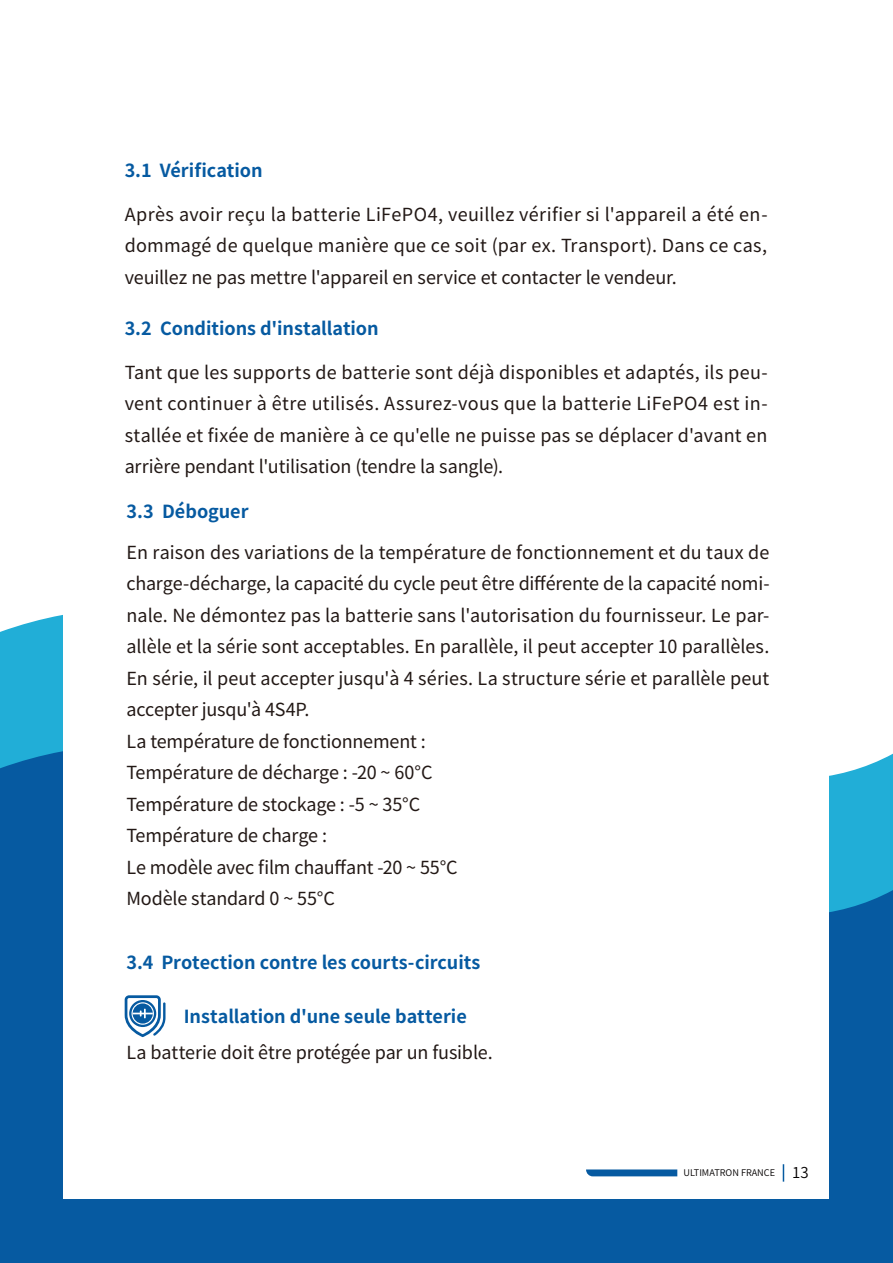
<style>
.page{position:relative;width:893px;height:1263px;background:#fff}
.page>*{position:absolute;margin:0;border:0;box-sizing:border-box;transform-origin:0 0}
.t1{font:18px/31.5px "Source Han Sans CN";letter-spacing:-.005em;color:#221815;text-align:justify}
.t2{font:700 18px "Source Han Sans CN";letter-spacing:-.005em;color:#065aa1}
.t3{font:9.15px "Source Han Sans CN";color:#040000}
.s1{font-size:15px}
</style>
<div class="page">
<svg style="left:0;top:649px;width:893px;height:614px;background:#196ead"></svg>
<div style="left:64px;top:64px;width:765px;height:1135px;background:#fff"></div>
<svg style="left:586px;top:1169px;width:91px;height:7px"></svg>
<svg style="left:783px;top:1164px;width:1px;height:17px"></svg>
<svg style="left:125px;top:995px;width:41px;height:42px"></svg>
<p class="t2" style="left:125px;top:160px;width:140px">3.1 Vérification</p>
<p class="t1" style="left:125px;top:199px;width:644px">Après avoir reçu la batterie LiFePO4, veuillez vérifier si l'appareil a été en&shy;dommagé de quelque manière que ce soit (par ex. Transport). Dans ce cas, veuillez ne pas mettre l'appareil en service et contacter le vendeur.</p>
<p class="t2" style="left:125px;top:318px;width:256px">3.2 Conditions d'installation</p>
<p class="t1" style="left:125px;top:357px;width:644px">Tant que les supports de batterie sont déjà disponibles et adaptés, ils peu&shy;vent continuer à être utilisés. Assurez-vous que la batterie LiFePO4 est in&shy;stallée et fixée de manière à ce qu'elle ne puisse pas se déplacer d'avant en arrière pendant l'utilisation (tendre la sangle).</p>
<p class="t2" style="left:127px;top:501px;width:124px">3.3 Déboguer</p>
<p class="t1" style="left:127px;top:537px;width:644px;text-align:left">En raison des variations de la température de fonctionnement et du taux de charge-décharge, la capacité du cycle peut être différente de la capacité nomi&shy;nale. Ne démontez pas la batterie sans l'autorisation du fournisseur. Le par&shy;allèle et la série sont acceptables. En parallèle, il peut accepter 10 parallèles.<br>En série, il peut accepter jusqu'à 4 séries. La structure série et parallèle peut accepter jusqu'à 4S4P.<br>La température de fonctionnement :<br>Température de décharge : -20 ~ 60°C<br>Température de stockage : -5 ~ 35°C<br>Température de charge :<br>Le modèle avec film chauffant -20 ~ 55°C<br>Modèle standard 0 ~ 55°C</p>
<p class="t2" style="left:127px;top:952px;width:355px">3.4 Protection contre les courts-circuits</p>
<p class="t2" style="left:184px;top:1006px;width:285px">Installation d'une seule batterie</p>
<p class="t1" style="left:127px;top:1037px;width:368px">La batterie doit être protégée par un fusible.</p>
<p class="t3" style="left:684px;top:1168px;width:127px">ULTIMATRON FRANCE <span class="s1">13</span></p>
</div>
